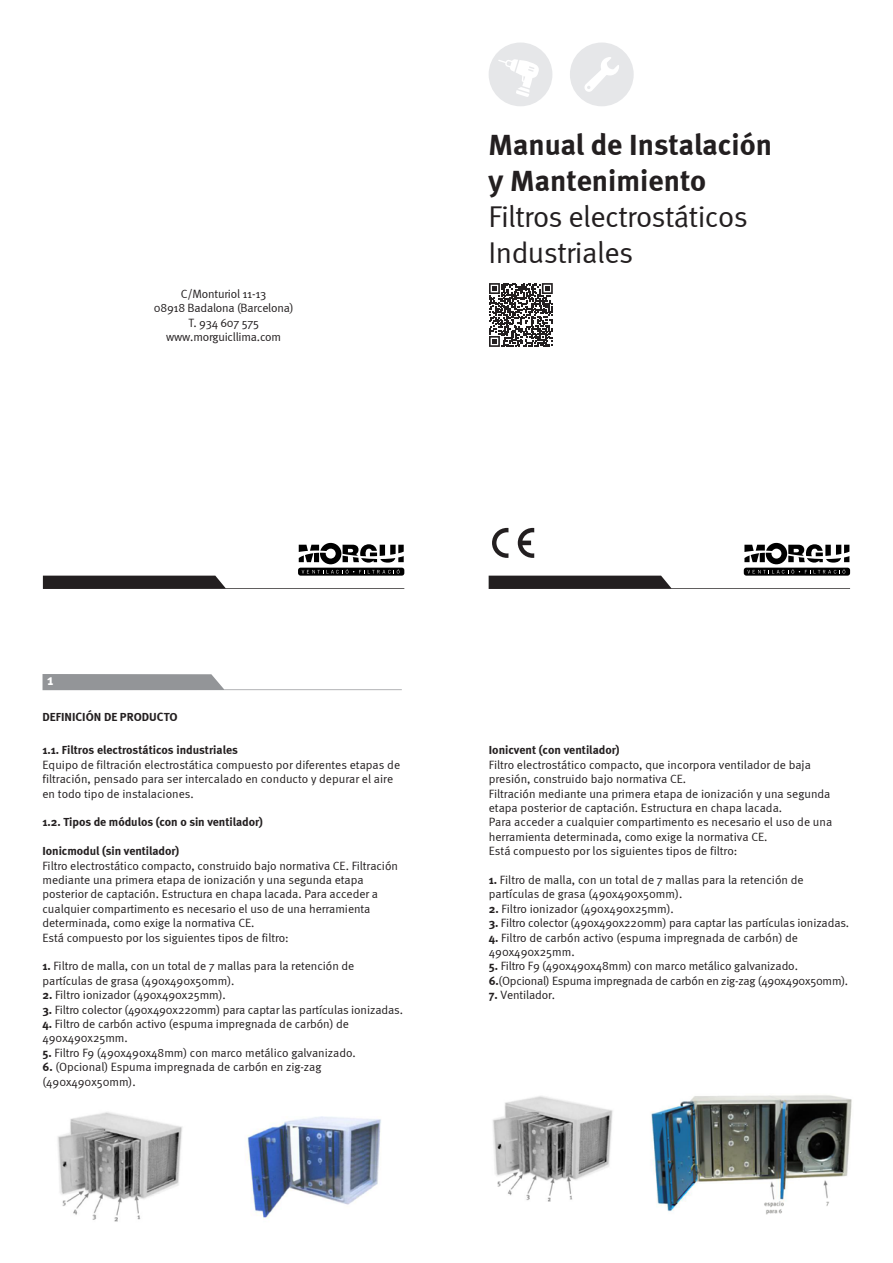
<style>
.page{position:relative;width:893px;height:1263px;background:#fff}
.page>*{position:absolute;margin:0;border:0;box-sizing:border-box;transform-origin:0 0}
.t1{font:30px/36px "Meta Normal";letter-spacing:-.02em;color:#231f20}
.t2{font:700 30px/36px "Meta";color:#231f20}
.t3{font:700 15px "Meta";color:#fff}
.t4{font:12px/14.4px "Meta Normal";letter-spacing:-.005em;color:#231f20}
.t5{font:700 12px "Meta";color:#231f20}
.s1{font-family:"Meta";font-weight:700}
</style>
<div class="page">
<svg style="left:489px;top:283px;width:64px;height:64px"></svg>
<svg style="left:43px;top:543px;width:361px;height:46px"></svg>
<div style="left:489px;top:43px;width:63px;height:63px;background:#e6e7e9;border-radius:50%"></div>
<svg style="left:498px;top:59px;width:41px;height:38px"></svg>
<div style="left:570px;top:43px;width:64px;height:63px;background:#e6e7e9;border-radius:50%"></div>
<svg style="left:584px;top:57px;width:35px;height:35px"></svg>
<svg style="left:489px;top:528px;width:361px;height:61px"></svg>
<svg style="left:43px;top:674px;width:359px;height:16px"></svg>
<img style="left:57px;top:1112px;width:324px;height:110px">
<img style="left:492px;top:1095px;width:360px;height:120px">
<p class="t4" style="left:154px;top:286px;width:141px;text-align:center">C/Monturiol 11-13<br>08918 Badalona (Barcelona)<br>T. 934 607 575 www.morguicllima.com</p>
<h1 class="t2" style="left:489px;top:126px;width:285px">Manual de Instalación y Mantenimiento</h1>
<h1 class="t1" style="left:489px;top:198px;width:261px">Filtros electrostáticos<br>Industriales</h1>
<p class="t3" style="left:47px;top:671px;width:8px">1</p>
<p class="t5" style="left:43px;top:710px;width:137px">DEFINICIÓN DE PRODUCTO</p>
<p class="t5" style="left:43px;top:743px;width:197px">1.1. Filtros electrostáticos industriales</p>
<p class="t4" style="left:43px;top:757px;width:359px">Equipo de filtración electrostática compuesto por diferentes etapas de filtración, pensado para ser intercalado en conducto y depurar el aire en todo tipo de instalaciones.</p>
<p class="t5" style="left:43px;top:815px;width:222px">1.2. Tipos de módulos (con o sin ventilador)</p>
<p class="t5" style="left:43px;top:844px;width:138px">Ionicmodul (sin ventilador)</p>
<p class="t4" style="left:43px;top:858px;width:357px">Filtro electrostático compacto, construido bajo normativa CE. Filtración mediante una primera etapa de ionización y una segunda etapa posterior de captación. Estructura en chapa lacada. Para acceder a cualquier compartimento es necesario el uso de una herramienta determinada, como exige la normativa CE.<br>Está compuesto por los siguientes tipos de filtro:</p>
<p class="t4" style="left:43px;top:959px;width:313px"><span class="s1">1.</span> Filtro de malla, con un total de 7 mallas para la retención de partículas de grasa (490x490x50mm).</p>
<p class="t4" style="left:43px;top:988px;width:185px"><span class="s1">2.</span> Filtro ionizador (490x490x25mm).</p>
<p class="t4" style="left:43px;top:1002px;width:362px"><span class="s1">3.</span> Filtro colector (490x490x220mm) para captar las partículas ionizadas.</p>
<p class="t4" style="left:43px;top:1016px;width:308px"><span class="s1">4.</span> Filtro de carbón activo (espuma impregnada de carbón) de<br>490x490x25mm.</p>
<p class="t4" style="left:43px;top:1045px;width:315px"><span class="s1">5.</span> Filtro F9 (490x490x48mm) con marco metálico galvanizado.</p>
<p class="t4" style="left:43px;top:1060px;width:280px"><span class="s1">6.</span> (Opcional) Espuma impregnada de carbón en zig-zag (490x490x50mm).</p>
<p class="t5" style="left:489px;top:743px;width:132px">Ionicvent (con ventilador)</p>
<p class="t4" style="left:489px;top:757px;width:345px">Filtro electrostático compacto, que incorpora ventilador de baja presión, construido bajo normativa CE.<br>Filtración mediante una primera etapa de ionización y una segunda etapa posterior de captación. Estructura en chapa lacada.<br>Para acceder a cualquier compartimento es necesario el uso de una herramienta determinada, como exige la normativa CE.<br>Está compuesto por los siguientes tipos de filtro:</p>
<p class="t4" style="left:489px;top:872px;width:316px"><span class="s1">1.</span> Filtro de malla, con un total de 7 mallas para la retención de partículas de grasa (490x490x50mm).</p>
<p class="t4" style="left:489px;top:901px;width:186px"><span class="s1">2.</span> Filtro ionizador (490x490x25mm).</p>
<p class="t4" style="left:489px;top:916px;width:362px"><span class="s1">3.</span> Filtro colector (490x490x220mm) para captar las partículas ionizadas.</p>
<p class="t4" style="left:489px;top:930px;width:311px"><span class="s1">4.</span> Filtro de carbón activo (espuma impregnada de carbón) de<br>490x490x25mm.</p>
<p class="t4" style="left:489px;top:959px;width:361px"><span class="s1">5.</span> Filtro F9 (490x490x48mm) con marco metálico galvanizado.<br><span class="s1">6.</span>(Opcional) Espuma impregnada de carbón en zig-zag (490x490x50mm).</p>
<p class="t4" style="left:489px;top:988px;width:68px"><span class="s1">7.</span> Ventilador.</p>
</div>
